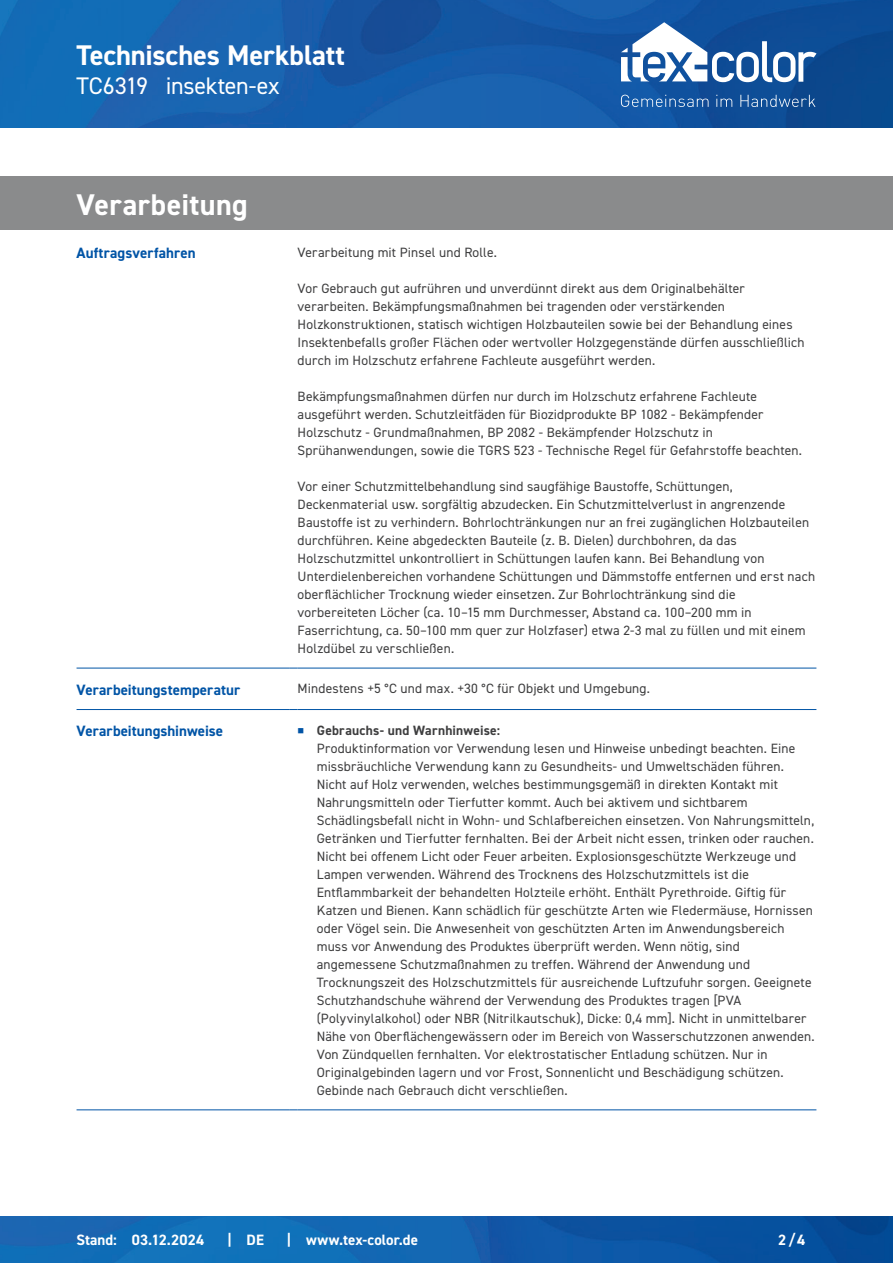
<style>
.page{position:relative;width:893px;height:1263px;background:#fff}
.page>*{position:absolute;margin:0;border:0;box-sizing:border-box;transform-origin:0 0}
.CB_AF_Kapitel_Ueberschrift{font:700 30px "DIN2014";letter-spacing:.015em;color:#fff}
.CB_AF_Kopf_TM{font:700 28.5px "DIN2014";letter-spacing:-.005em;color:#fff}
.CB_AF_Kopf_Produktname_klein{font:24px "DIN2014";letter-spacing:-.015em;color:#fff}
.CB_AF_Abschnitt_Ueberschrift{font:700 15px "DIN2014";letter-spacing:.005em;color:#0154a6}
.CB_AF_Fuß_Stand_linksb{font:700 15px "DIN2014";letter-spacing:.005em;color:#fff}
.CB_AF_Text_Standard{font:13.5px/18px "DIN2014";letter-spacing:.01em;color:#3e3e3f}
.s1{font-weight:700}
</style>
<div class="page">
<img style="left:0;top:0;width:893px;height:128px">
<img style="left:0;top:1216px;width:893px;height:47px">
<hr style="left:77px;top:668px;width:212px;height:1px;background:#0154a6">
<hr style="left:298px;top:668px;width:518px;height:1px;background:#0154a6">
<hr style="left:77px;top:709px;width:212px;height:1px;background:#0154a6">
<hr style="left:298px;top:709px;width:518px;height:1px;background:#0154a6">
<hr style="left:77px;top:1109px;width:212px;height:1px;background:#0154a6">
<hr style="left:298px;top:1109px;width:518px;height:1px;background:#0154a6">
<div style="left:0;top:176px;width:893px;height:54px;background:#8a8b8c"></div>
<svg style="left:621px;top:22px;width:195px;height:60px"></svg>
<svg style="left:621px;top:95px;width:194px;height:12px;background:#366caa"></svg>
<p class="CB_AF_Kopf_TM" style="left:77px;top:36px;width:270px">Technisches Merkblatt</p>
<p class="CB_AF_Kopf_Produktname_klein" style="left:77px;top:71px;width:73px">TC6319</p>
<p class="CB_AF_Kopf_Produktname_klein" style="left:166px;top:71px;width:115px">insekten-ex</p>
<p class="CB_AF_Kapitel_Ueberschrift" style="left:77px;top:184px;width:173px">Verarbeitung</p>
<p class="CB_AF_Abschnitt_Ueberschrift" style="left:77px;top:243px;width:121px">Auftragsverfahren</p>
<p class="CB_AF_Text_Standard" style="left:298px;top:243px;width:201px">Verarbeitung mit Pinsel und Rolle.</p>
<p class="CB_AF_Text_Standard" style="left:298px;top:279px;width:508px">Vor Gebrauch gut aufrühren und unverdünnt direkt aus dem Originalbehälter verarbeiten. Bekämpfungsmaßnahmen bei tragenden oder verstärkenden Holzkonstruktionen, statisch wichtigen Holzbauteilen sowie bei der Behandlung eines Insektenbefalls großer Flächen oder wertvoller Holzgegenstände dürfen ausschließlich durch im Holzschutz erfahrene Fachleute ausgeführt werden.</p>
<p class="CB_AF_Text_Standard" style="left:298px;top:387px;width:506px">Bekämpfungsmaßnahmen dürfen nur durch im Holzschutz erfahrene Fachleute ausgeführt werden. Schutzleitfäden für Biozidprodukte BP 1082 - Bekämpfender Holzschutz - Grundmaßnahmen, BP 2082 - Bekämpfender Holzschutz in Sprühanwendungen, sowie die TGRS 523 - Technische Regel für Gefahrstoffe beachten.</p>
<p class="CB_AF_Text_Standard" style="left:298px;top:477px;width:519px">Vor einer Schutzmittelbehandlung sind saugfähige Baustoffe, Schüttungen, Deckenmaterial usw. sorgfältig abzudecken. Ein Schutzmittelverlust in angrenzende Baustoffe ist zu verhindern. Bohrlochtränkungen nur an frei zugänglichen Holzbauteilen durchführen. Keine abgedeckten Bauteile (z. B. Dielen) durchbohren, da das Holzschutzmittel unkontrolliert in Schüttungen laufen kann. Bei Behandlung von Unterdielenbereichen vorhandene Schüttungen und Dämmstoffe entfernen und erst nach oberflächlicher Trocknung wieder einsetzen. Zur Bohrlochtränkung sind die vorbereiteten Löcher (ca. 10–15 mm Durchmesser, Abstand ca. 100–200 mm in Faserrichtung, ca. 50–100 mm quer zur Holzfaser) etwa 2-3 mal zu füllen und mit einem Holzdübel zu verschließen.</p>
<p class="CB_AF_Abschnitt_Ueberschrift" style="left:77px;top:679px;width:165px">Verarbeitungstemperatur</p>
<p class="CB_AF_Text_Standard" style="left:298px;top:679px;width:354px">Mindestens +5 °C und max. +30 °C für Objekt und Umgebung.</p>
<p class="CB_AF_Abschnitt_Ueberschrift" style="left:77px;top:721px;width:148px">Verarbeitungshinweise</p>
<p class="CB_AF_Text_Standard" style="left:317px;top:721px;width:499px"><span class="s1">Gebrauchs- und Warnhinweise:<br></span>Produktinformation vor Verwendung lesen und Hinweise unbedingt beachten. Eine missbräuchliche Verwendung kann zu Gesundheits- und Umweltschäden führen.<br>Nicht auf Holz verwenden, welches bestimmungsgemäß in direkten Kontakt mit Nahrungsmitteln oder Tierfutter kommt. Auch bei aktivem und sichtbarem Schädlingsbefall nicht in Wohn- und Schlafbereichen einsetzen. Von Nahrungsmitteln, Getränken und Tierfutter fernhalten. Bei der Arbeit nicht essen, trinken oder rauchen.<br>Nicht bei offenem Licht oder Feuer arbeiten. Explosionsgeschützte Werkzeuge und Lampen verwenden. Während des Trocknens des Holzschutzmittels ist die Entflammbarkeit der behandelten Holzteile erhöht. Enthält Pyrethroide. Giftig für Katzen und Bienen. Kann schädlich für geschützte Arten wie Fledermäuse, Hornissen oder Vögel sein. Die Anwesenheit von geschützten Arten im Anwendungsbereich muss vor Anwendung des Produktes überprüft werden. Wenn nötig, sind angemessene Schutzmaßnahmen zu treffen. Während der Anwendung und Trocknungszeit des Holzschutzmittels für ausreichende Luftzufuhr sorgen. Geeignete Schutzhandschuhe während der Verwendung des Produktes tragen [PVA (Polyvinylalkohol) oder NBR (Nitrilkautschuk), Dicke: 0,4 mm]. Nicht in unmittelbarer Nähe von Oberflächengewässern oder im Bereich von Wasserschutzzonen anwenden.<br>Von Zündquellen fernhalten. Vor elektrostatischer Entladung schützen. Nur in Originalgebinden lagern und vor Frost, Sonnenlicht und Beschädigung schützen.<br>Gebinde nach Gebrauch dicht verschließen.</p>
<p class="CB_AF_Fuß_Stand_linksb" style="left:77px;top:1230px;width:42px">Stand:</p>
<p class="CB_AF_Fuß_Stand_linksb" style="left:132px;top:1230px;width:74px">03.12.2024</p>
<p class="CB_AF_Fuß_Stand_linksb" style="left:227px;top:1229px;width:6px">|</p>
<p class="CB_AF_Fuß_Stand_linksb" style="left:247px;top:1230px;width:19px">DE</p>
<p class="CB_AF_Fuß_Stand_linksb" style="left:287px;top:1229px;width:6px">|</p>
<p class="CB_AF_Fuß_Stand_linksb" style="left:306px;top:1230px;width:113px">www.tex-color.de</p>
<p class="CB_AF_Fuß_Stand_linksb" style="left:778px;top:1230px;width:29px">2/4</p>
</div>
